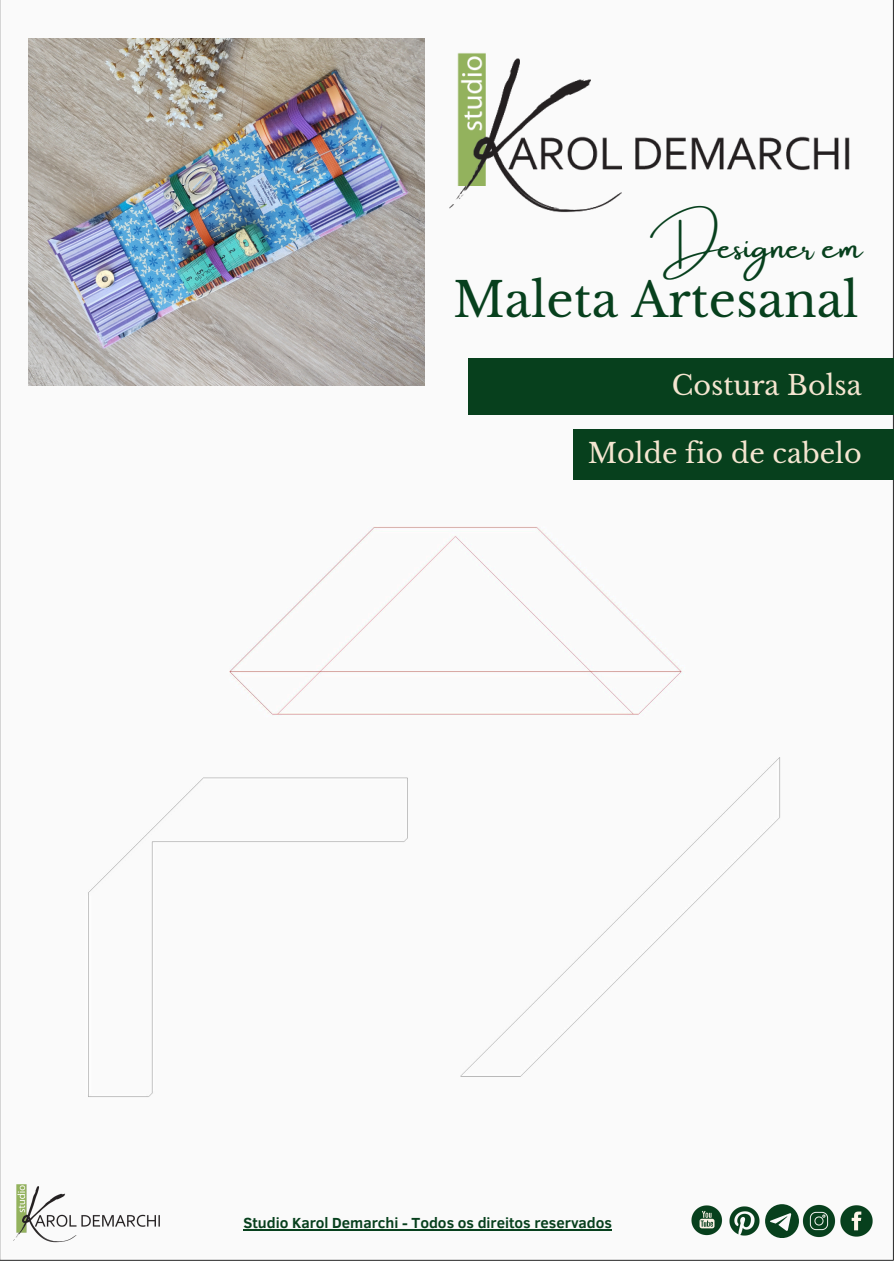
<style>
.page{position:relative;width:894px;height:1264px;background:#fff}
.page>*{position:absolute;margin:0;border:0;box-sizing:border-box;transform-origin:0 0}
.t1{font:47.4px "Libre Baskerville";color:#07401d}
.t2{font:35.55px "Amsterdam One";color:#07401d}
.t3{font:27px "Libre Baskerville";color:#f4e5d0}
.t4{font:700 15px "Clear Sans";color:#07401d}
</style>
<div class="page">
<img style="left:0;top:0;width:893px;height:1260px">
<img style="left:690px;top:1204px;width:34px;height:33px">
<img style="left:727px;top:1204px;width:34px;height:33px">
<img style="left:802px;top:1204px;width:33px;height:33px">
<img style="left:839px;top:1204px;width:33px;height:33px">
<svg style="left:764px;top:1204px;width:34px;height:33px"></svg>
<img style="left:14px;top:1179px;width:150px;height:68px">
<hr style="left:243px;top:1228px;width:369px;height:2px;background:#07401d">
<div style="left:468px;top:358px;width:425px;height:56px;background:#07401d"></div>
<img style="left:449px;top:40px;width:413px;height:188px">
<div style="left:573px;top:429px;width:320px;height:51px;background:#07401d"></div>
<img style="left:28px;top:38px;width:396px;height:347px">
<p class="t2" style="left:650px;top:227px;width:213px">Designer em</p>
<p class="t1" style="left:453px;top:271px;width:407px">Maleta Artesanal</p>
<p class="t3" style="left:671px;top:368px;width:191px">Costura Bolsa</p>
<p class="t3" style="left:587px;top:437px;width:275px">Molde fio de cabelo</p>
<p class="t4" style="left:243px;top:1211px;width:370px">Studio Karol Demarchi - Todos os direitos reservados</p>
</div>
